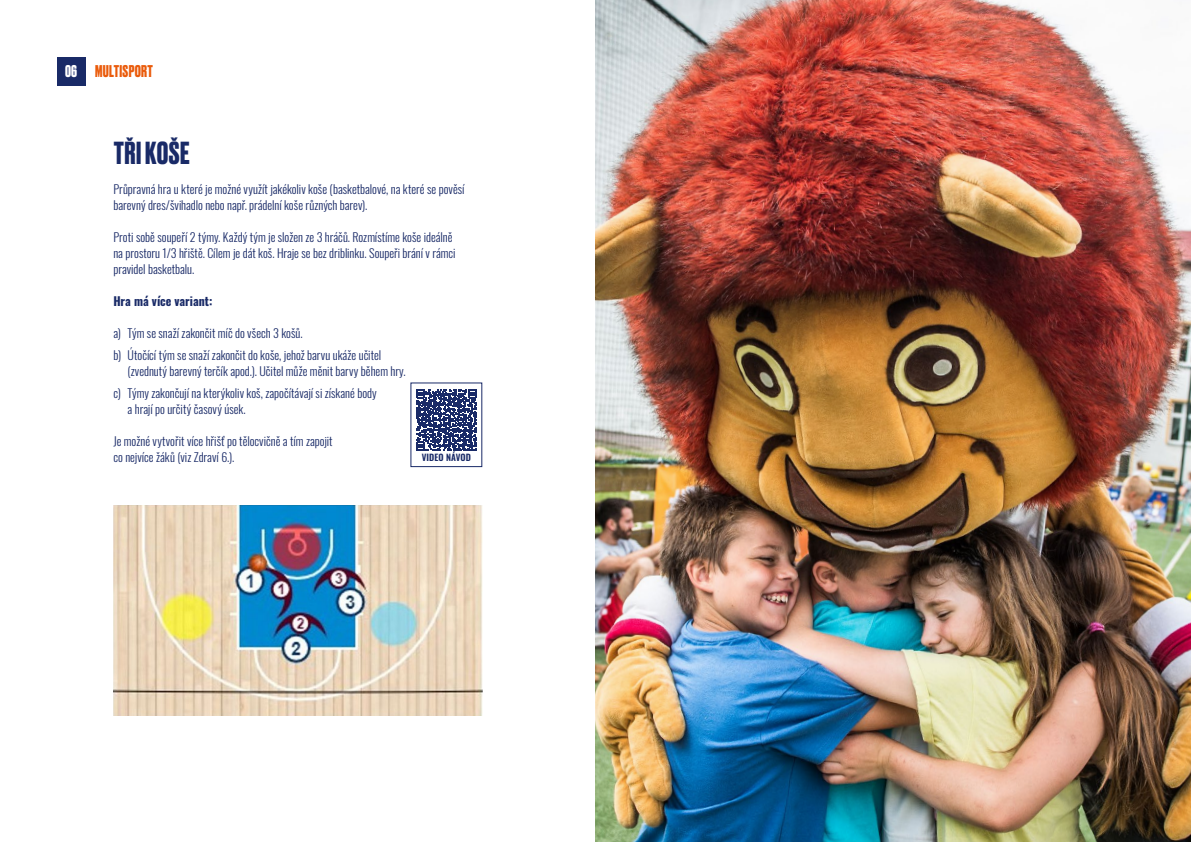
<style>
.page{position:relative;width:1191px;height:842px;background:#fff}
.page>*{position:absolute;margin:0;border:0;box-sizing:border-box;transform-origin:0 0}
.t1{font:700 30px "Druk";letter-spacing:.02em;color:#192a67}
.t2{font:700 16px "Druk";letter-spacing:.02em;color:#ea5b0b}
.t3{font:300 12px/16px "Oswald";color:#192a67}
.t4{font:700 12px "Oswald";letter-spacing:-.005em;color:#192a67}
.t5{font:600 9px "Oswald";letter-spacing:.01em;color:#192a67}
.s1{color:#fff}
</style>
<div class="page">
<img style="left:595px;top:0;width:596px;height:842px">
<div style="left:57px;top:57px;width:29px;height:29px;background:#192a67"></div>
<img style="left:113px;top:505px;width:369px;height:210px">
<svg style="left:416px;top:390px;width:61px;height:60px"></svg>
<h2 class="t2" style="left:65px;top:60px;width:89px"><span class="s1">06</span> MULTISPORT</h2>
<h1 class="t1" style="left:114px;top:133px;width:77px">TŘI KOŠE</h1>
<p class="t3" style="left:113px;top:180px;width:353px">Průpravná hra u které je možné využít jakékoliv koše (basketbalové, na které se pověsí barevný dres/švihadlo nebo např. prádelní koše různých barev).</p>
<p class="t3" style="left:113px;top:228px;width:344px">Proti sobě soupeří 2 týmy. Každý tým je složen ze 3 hráčů. Rozmístíme koše ideálně na prostoru 1/3 hřiště. Cílem je dát koš. Hraje se bez driblinku. Soupeři brání v rámci pravidel basketbalu.</p>
<p class="t4" style="left:113px;top:295px;width:101px">Hra má více variant:</p>
<p class="t3" style="left:113px;top:321px;width:269px;line-height:21.7px">a) Tým se snaží zakončit míč do všech 3 košů.<br>b) Útočící tým se snaží zakončit do koše, jehož barvu ukáže učitel</p>
<p class="t3" style="left:113px;top:359px;width:294px;line-height:21.7px;text-indent:14px">(zvednutý barevný terčík apod.). Učitel může měnit barvy během hry. c) Týmy zakončují na kterýkoliv koš, započítávají si získané body</p>
<p class="t3" style="left:128px;top:399px;width:120px">a hrají po určitý časový úsek.</p>
<p class="t3" style="left:113px;top:431px;width:221px">Je možné vytvořit více hřišť po tělocvičně a tím zapojit co nejvíce žáků (viz Zdraví 6.).</p>
<p class="t5" style="left:422px;top:453px;width:51px">VIDEO NÁVOD</p>
</div>
